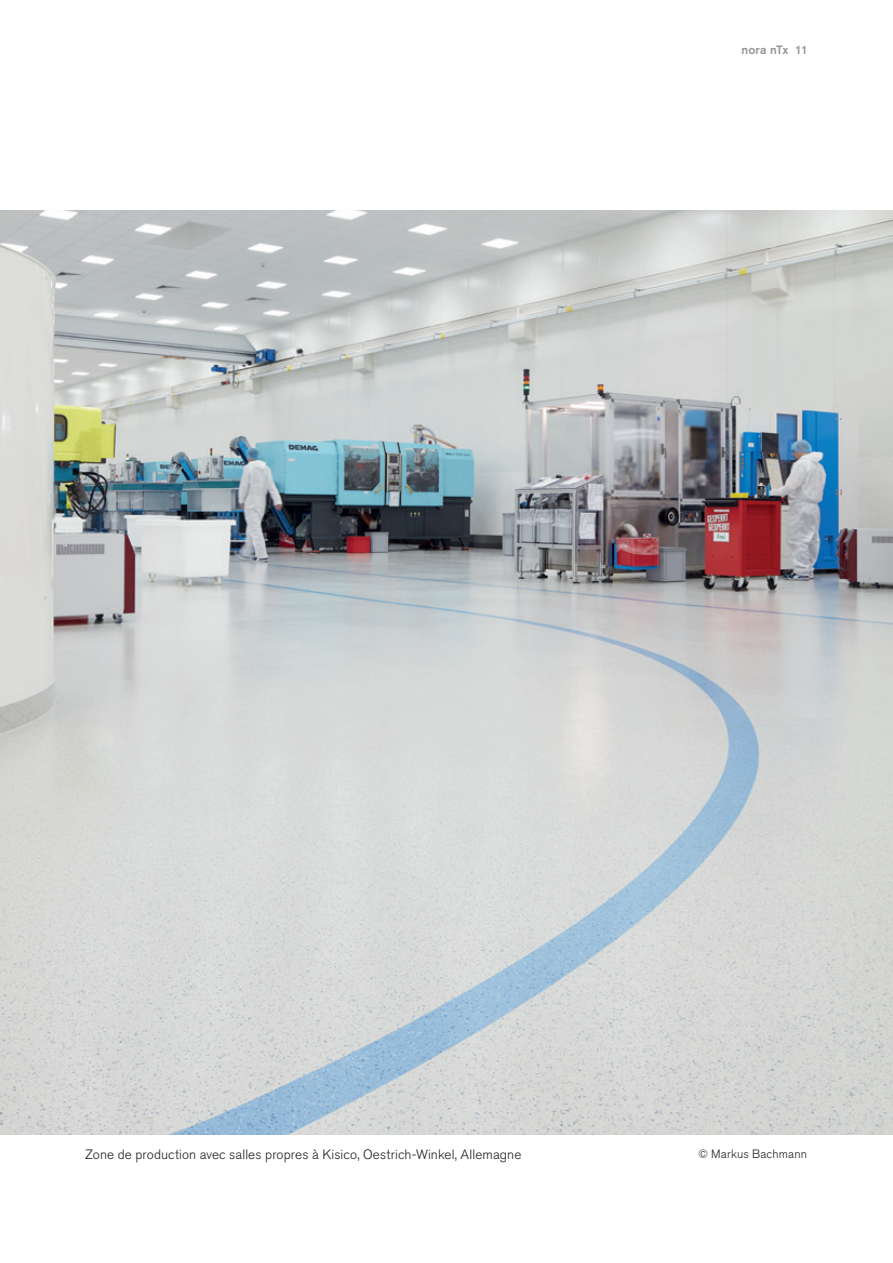
<style>
.page{position:relative;width:893px;height:1263px;background:#fff}
.page>*{position:absolute;margin:0;border:0;box-sizing:border-box;transform-origin:0 0}
.t1{font:300 13.5px "Akzidenz Grotesk Pro";letter-spacing:.01em;color:#231f20}
.t2{font:300 12px "Akzidenz Grotesk Pro";letter-spacing:.01em;color:#231f20}
.t3{font:500 12px "Akzidenz Grotesk Pro";letter-spacing:-.02em;color:#969598}
</style>
<div class="page">
<img style="left:0;top:210px;width:893px;height:925px">
<p class="t3" style="left:741px;top:42px;width:68px">nora nTx 11</p>
<p class="t1" style="left:85px;top:1145px;width:438px">Zone de production avec salles propres à Kisico, Oestrich-Winkel, Allemagne</p>
<p class="t2" style="left:698px;top:1146px;width:110px">© Markus Bachmann</p>
</div>
